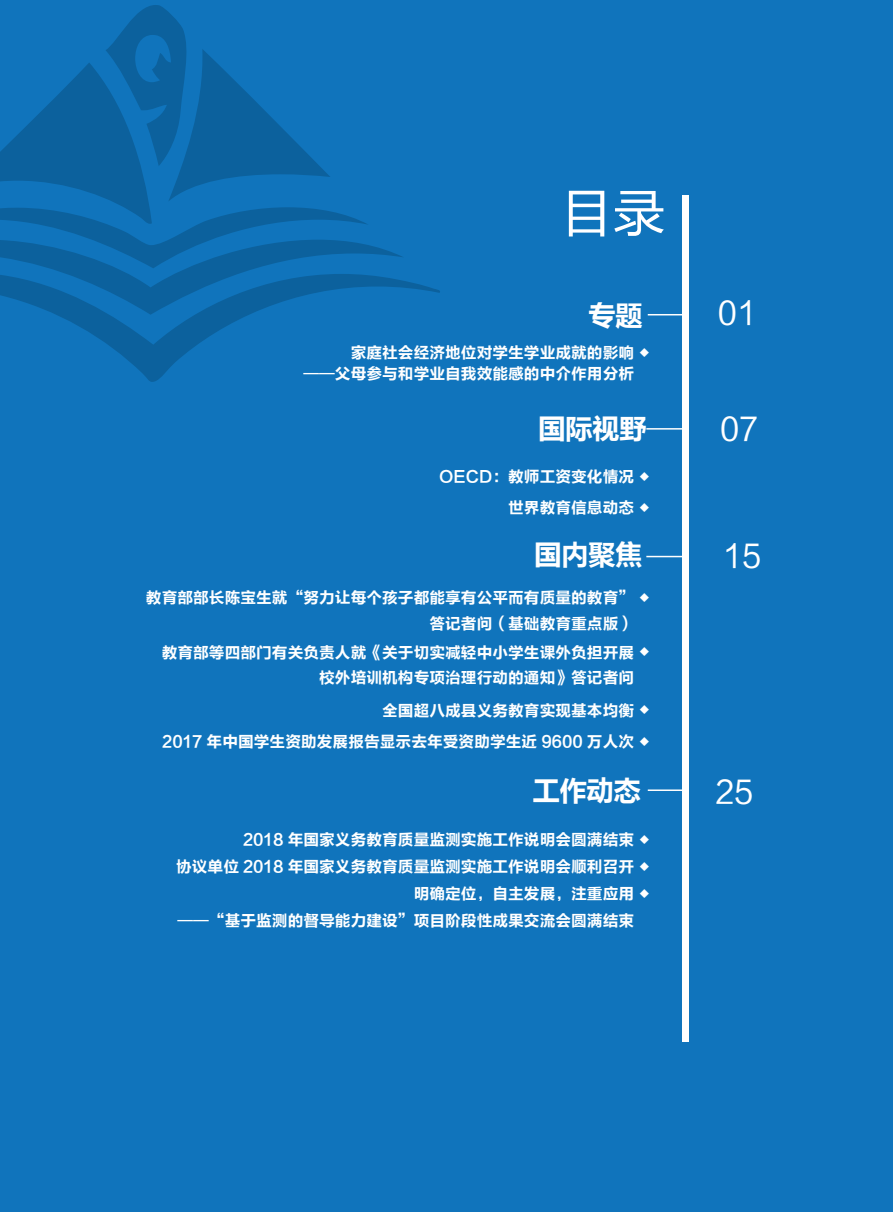
<style>
.page{position:relative;width:893px;height:1212px;background:#1074bc}
.page>*{position:absolute;margin:0;border:0;box-sizing:border-box;transform-origin:0 0}
.t1{font:52.5px "FZLTHK GBK1 0";color:#fff}
.t2{font:31.5px "FZLTHK GBK1 0";color:#fff}
.t3{font:700 27px "Microsoft Ya Hei";color:#fff}
.t4{font:15.75px/27px "FZLTCHK GBK1 0";color:#fff;text-align:right}
.t5{font:12px "FZLTZHK GBK1 0";color:#1074bc}
.s1{font-family:"FZLTZHK GBK1 0";font-size:12px}
.s2{font-family:"FZLTZHK GBK1 0";font-size:12px;color:#1074bc}
</style>
<div class="page">
<div style="left:682px;top:196px;width:7px;height:846px;background:#fff"></div>
<svg style="left:646px;top:314px;width:36px;height:477px"></svg>
<hr style="left:648px;top:789px;width:39px;height:2px;background:#fff">
<hr style="left:646px;top:428px;width:40px;height:2px;background:#fff">
<svg style="left:0;top:5px;width:402px;height:269px"></svg>
<svg style="left:0;top:274px;width:440px;height:108px"></svg>
<hr style="left:646px;top:556px;width:40px;height:1px;background:#fff">
<h1 class="t1" style="left:560px;top:184px;width:106px">目录</h1>
<h3 class="t3" style="left:588px;top:296px;width:55px">专题</h3>
<p class="t4" style="left:303px;top:343px;width:349px;line-height:21px;text-align:left;text-indent:47px">家庭社会经济地位对学生学业成就的影响 <span class="s1">◆ </span>——父母参与和学业自我效能感的中介作用分析</p>
<h2 class="t2" style="left:718px;top:295px;width:40px">01</h2>
<h3 class="t3" style="left:538px;top:409px;width:109px">国际视野</h3>
<h2 class="t2" style="left:720px;top:411px;width:40px">07</h2>
<p class="t5" style="left:639px;top:436px;width:13px">◆</p>
<p class="t4" style="left:439px;top:461px;width:213px;line-height:31.2px">OECD：教师工资变化情况 <span class="s1">◆</span>世界教育信息动态 <span class="s1">◆</span></p>
<h3 class="t3" style="left:534px;top:536px;width:109px">国内聚焦</h3>
<h2 class="t2" style="left:723px;top:539px;width:40px">15</h2>
<p class="t4" style="left:146px;top:586px;width:506px;line-height:25.5px">教育部部长陈宝生就“努力让每个孩子都能享有公平而有质量的教育” <span class="s1">◆</span>答记者问（基础教育重点版） <span class="s2">◆</span></p>
<p class="t4" style="left:162px;top:640px;width:490px;line-height:25.5px">教育部等四部门有关负责人就《关于切实减轻中小学生课外负担开展 <span class="s1">◆</span>校外培训机构专项治理行动的通知》答记者问 <span class="s2">◆</span></p>
<p class="t4" style="left:162px;top:695px;width:490px;line-height:31.2px">全国超八成县义务教育实现基本均衡 <span class="s1">◆<br></span>2017 年中国学生资助发展报告显示去年受资助学生近 9600 万人次 <span class="s1">◆</span></p>
<h3 class="t3" style="left:533px;top:772px;width:109px">工作动态</h3>
<p class="t4" style="left:176px;top:826px;width:476px">2018 年国家义务教育质量监测实施工作说明会圆满结束 <span class="s1">◆<br></span>协议单位 2018 年国家义务教育质量监测实施工作说明会顺利召开 <span class="s1">◆</span>明确定位，自主发展，注重应用 <span class="s1">◆<br></span>——“基于监测的督导能力建设”项目阶段性成果交流会圆满结束 <span class="s2">◆</span></p>
<h2 class="t2" style="left:715px;top:775px;width:39px">25</h2>
</div>
